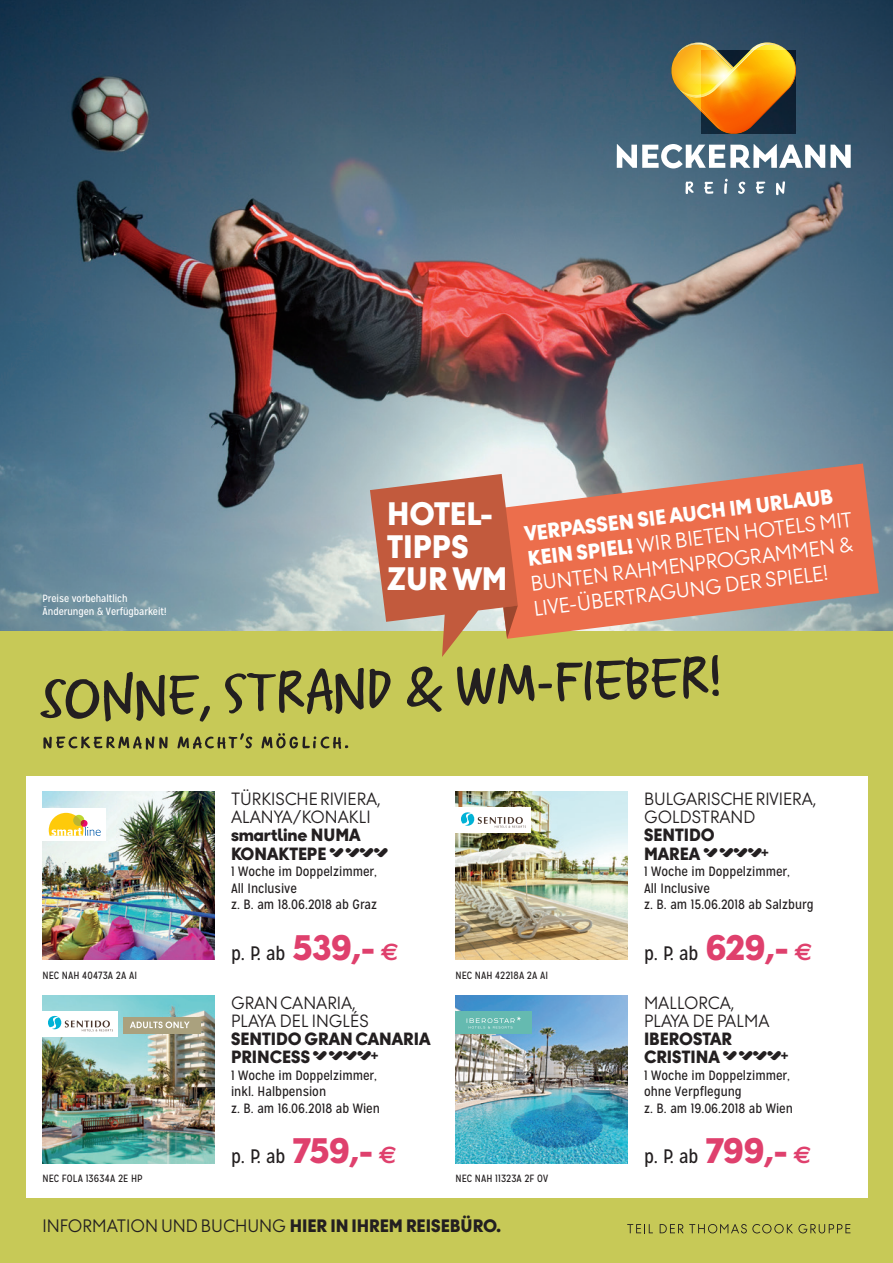
<style>
.page{position:relative;width:893px;height:1263px;background:#fff}
.page>*{position:absolute;margin:0;border:0;box-sizing:border-box;transform-origin:0 0}
.t1{font:500 57.6px "Thomas Script";color:#231f20}
.t2{font:900 36px "Thomas Headline";letter-spacing:-.015em;color:#df406d}
.t3{font:900 33px "Thomas Headline";color:#fff}
.t4{font:300 21.45px/25px "Thomas Headline";color:#fff}
.t5{font:19.5px "Mission Gothic";color:#231f20}
.t6{font:300 18.3px "Thomas Headline";color:#231f20}
.t7{font:300 18px "Thomas Headline";color:#231f20}
.t8{font:900 18px/18.8px "Thomas Headline";color:#231f20}
.t9{font:13.5px "Mission Gothic";color:#231f20}
.t10{font:10.5px "Mission Gothic";letter-spacing:.01em;color:#231f20}
.t11{font:10.5px "Mission Gothic";letter-spacing:-.005em;color:#fff}
.s1{font-weight:900}
.s2{font-family:"Euro Sans";font-weight:700;font-size:24px}
</style>
<div class="page">
<img style="left:0;top:0;width:893px;height:631px">
<div style="left:0;top:631px;width:893px;height:632px;background:#c7c957"></div>
<div style="left:26px;top:776px;width:841px;height:422px;background:#fff"></div>
<svg style="left:627px;top:1224px;width:26px;height:9px"></svg>
<svg style="left:660px;top:1224px;width:190px;height:9px"></svg>
<svg style="left:669px;top:42px;width:129px;height:95px;background:#ab8232"></svg>
<svg style="left:617px;top:144px;width:234px;height:24px"></svg>
<svg style="left:685px;top:181px;width:9px;height:13px"></svg>
<svg style="left:704px;top:179px;width:41px;height:15px"></svg>
<svg style="left:756px;top:181px;width:29px;height:14px"></svg>
<svg style="left:43px;top:736px;width:125px;height:14px"></svg>
<svg style="left:177px;top:733px;width:75px;height:16px"></svg>
<svg style="left:261px;top:733px;width:88px;height:16px"></svg>
<svg style="left:491px;top:463px;width:388px;height:175px;background:#db8266"></svg>
<svg style="left:370px;top:474px;width:148px;height:183px;background:#c57d59"></svg>
<img style="left:43px;top:791px;width:172px;height:169px">
<div style="left:43px;top:808px;width:63px;height:32px;background:#fff"></div>
<svg style="left:49px;top:813px;width:52px;height:23px"></svg>
<img style="left:455px;top:791px;width:173px;height:169px">
<div style="left:455px;top:807px;width:76px;height:26px;background:#fff"></div>
<svg style="left:461px;top:812px;width:65px;height:16px"></svg>
<img style="left:43px;top:995px;width:172px;height:168px">
<div style="left:43px;top:1011px;width:75px;height:25px;background:#fff"></div>
<svg style="left:48px;top:1016px;width:65px;height:15px"></svg>
<div style="left:123px;top:1017px;width:78px;height:17px;background:#aaa17e"></div>
<svg style="left:130px;top:1021px;width:60px;height:7px"></svg>
<img style="left:455px;top:995px;width:173px;height:168px">
<div style="left:455px;top:1011px;width:77px;height:22px;background:#65bab0"></div>
<svg style="left:467px;top:1016px;width:54px;height:12px"></svg>
<p class="t4" style="left:523px;top:521px;width:328px;rotate:-7deg"><span class="s1">VERPASSEN SIE AUCH IM URLAUB<br>KEIN SPIEL!</span> WIR BIETEN HOTELS MIT<br>BUNTEN RAHMENPROGRAMMEN &amp;<br>LIVE-ÜBERTRAGUNG DER SPIELE!</p>
<p class="t3" style="left:387px;top:493px;width:106px">HOTEL-</p>
<p class="t3" style="left:387px;top:526px;width:83px">TIPPS</p>
<p class="t3" style="left:387px;top:558px;width:121px">ZUR WM</p>
<p class="t11" style="left:43px;top:592px;width:87px">Preise vorbehaltlich</p>
<p class="t11" style="left:43px;top:605px;width:126px">Änderungen &amp; Verfügbarkeit!</p>
<p class="t1" style="left:38px;top:655px;width:685px;rotate:-2deg">SONNE, STRAND &amp; WM-FIEBER!</p>
<p class="t10" style="left:43px;top:969px;width:96px">NEC NAH 40473A 2A AI</p>
<p class="t10" style="left:43px;top:1172px;width:101px">NEC FOLA 13634A 2E HP</p>
<p class="t7" style="left:231px;top:788px;width:152px">TÜRKISCHE RIVIERA,</p>
<p class="t7" style="left:231px;top:806px;width:141px">ALANYA/KONAKLI</p>
<p class="t8" style="left:231px;top:825px;width:131px">smartline NUMA</p>
<p class="t8" style="left:231px;top:844px;width:159px">KONAKTEPE <sup>saa</sup></p>
<p class="t9" style="left:231px;top:863px;width:148px">1 Woche im Doppelzimmer,</p>
<p class="t9" style="left:231px;top:880px;width:67px">All Inclusive</p>
<p class="t9" style="left:231px;top:896px;width:148px">z. B. am 18.06.2018 ab Graz</p>
<p class="t5" style="left:231px;top:941px;width:56px">p. P. ab</p>
<p class="t2" style="left:293px;top:925px;width:108px">539,- <span class="s2">E</span></p>
<p class="t7" style="left:231px;top:992px;width:126px">GRAN CANARIA,</p>
<p class="t7" style="left:231px;top:1010px;width:140px">PLAYA DEL INGLÉS</p>
<p class="t8" style="left:231px;top:1029px;width:201px">SENTIDO GRAN CANARIA<br>PRINCESS <sup>saa+</sup></p>
<p class="t9" style="left:231px;top:1067px;width:148px">1 Woche im Doppelzimmer,</p>
<p class="t9" style="left:231px;top:1083px;width:97px">inkl. Halbpension</p>
<p class="t9" style="left:231px;top:1100px;width:150px">z. B. am 16.06.2018 ab Wien</p>
<p class="t5" style="left:231px;top:1145px;width:56px">p. P. ab</p>
<p class="t2" style="left:293px;top:1128px;width:106px">759,- <span class="s2">E</span></p>
<p class="t10" style="left:455px;top:969px;width:94px">NEC NAH 42218A 2A AI</p>
<p class="t10" style="left:455px;top:1172px;width:94px">NEC NAH 11323A 2F OV</p>
<p class="t6" style="left:43px;top:1215px;width:460px">INFORMATION UND BUCHUNG <span class="s1">HIER IN IHREM REISEBÜRO.</span></p>
<p class="t7" style="left:644px;top:788px;width:174px">BULGARISCHE RIVIERA,</p>
<p class="t7" style="left:644px;top:806px;width:113px">GOLDSTRAND</p>
<p class="t8" style="left:644px;top:825px;width:72px">SENTIDO</p>
<p class="t8" style="left:644px;top:844px;width:127px">MAREA <sup>saa+</sup></p>
<p class="t9" style="left:644px;top:863px;width:148px">1 Woche im Doppelzimmer,</p>
<p class="t9" style="left:644px;top:880px;width:67px">All Inclusive</p>
<p class="t9" style="left:644px;top:896px;width:171px">z. B. am 15.06.2018 ab Salzburg</p>
<p class="t5" style="left:644px;top:941px;width:56px">p. P. ab</p>
<p class="t2" style="left:706px;top:925px;width:108px">629,- <span class="s2">E</span></p>
<p class="t7" style="left:644px;top:992px;width:92px">MALLORCA,</p>
<p class="t7" style="left:644px;top:1010px;width:127px">PLAYA DE PALMA</p>
<p class="t8" style="left:644px;top:1029px;width:89px">IBEROSTAR</p>
<p class="t8" style="left:644px;top:1047px;width:146px">CRISTINA <sup>saa+</sup></p>
<p class="t9" style="left:644px;top:1067px;width:148px">1 Woche im Doppelzimmer,</p>
<p class="t9" style="left:644px;top:1083px;width:99px">ohne Verpflegung</p>
<p class="t9" style="left:644px;top:1100px;width:150px">z. B. am 19.06.2018 ab Wien</p>
<p class="t5" style="left:644px;top:1145px;width:56px">p. P. ab</p>
<p class="t2" style="left:706px;top:1128px;width:107px">799,- <span class="s2">E</span></p>
</div>
